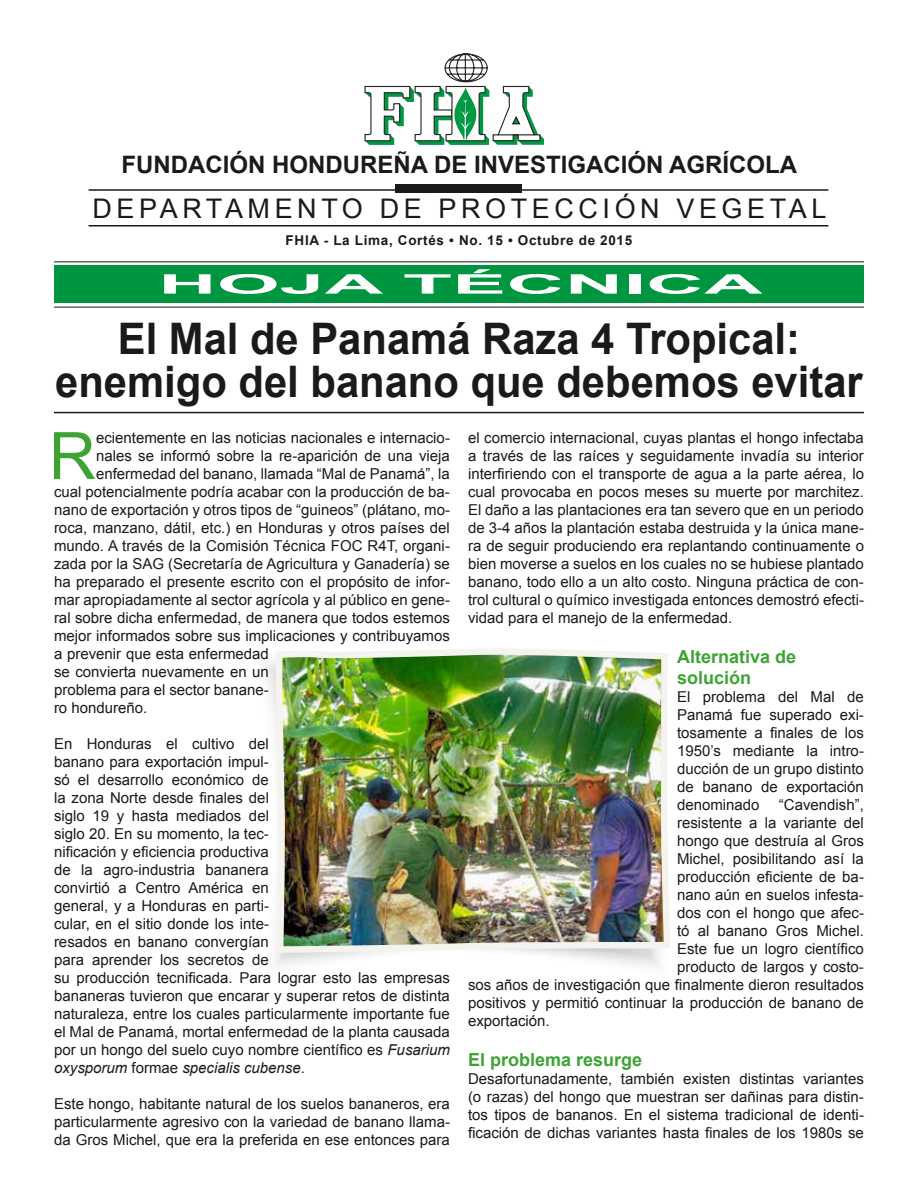
<style>
.page{position:relative;width:918px;height:1188px;background:#fff}
.page>*{position:absolute;margin:0;border:0;box-sizing:border-box;transform-origin:0 0}
.t1{font:65.25px "Arial";color:#3da434}
.t2{font:700 43.5px/43.5px "Arial";color:#1a1a18;text-align:center;scale:.96 1}
.t3{font:27px "Arial";letter-spacing:.17em;color:#1a1a18}
.t4{font:700 27px "Arial";color:#fff;scale:3 1}
.t5{font:700 24px "Arial";color:#1a1a18}
.t6{font:700 18px/21.6px "Arial";color:#3da434}
.t7{font:15px/18px "Arial";color:#1a1a18;text-align:justify}
.t8{font:700 13.5px "Arial";letter-spacing:.05em;color:#1a1a18}
.s1{font-style:italic}
</style>
<div class="page">
<div style="left:54px;top:265px;width:810px;height:38px;background:#00963f"></div>
<hr style="left:54px;top:412px;width:810px;height:1px;background:#1a1a18">
<hr style="left:89px;top:225px;width:739px;height:1px;background:#1a1a18">
<hr style="left:89px;top:189px;width:739px;height:2px;background:#1a1a18">
<hr style="left:54px;top:261px;width:810px;height:1px;background:#1a1a18">
<hr style="left:54px;top:307px;width:810px;height:1px;background:#1a1a18">
<div style="left:396px;top:184px;width:126px;height:9px;background:#1a1a18"></div>
<svg style="left:364px;top:53px;width:180px;height:92px"></svg>
<hr style="left:498px;top:134px;width:37px;height:1px;background:#252622">
<svg style="left:264px;top:661px;width:89px;height:305px"></svg>
<svg style="left:566px;top:956px;width:94px;height:11px"></svg>
<img style="left:273px;top:648px;width:397px;height:308px">
<h3 class="t5" style="left:122px;top:148px;width:677px">FUNDACIÓN HONDUREÑA DE INVESTIGACIÓN AGRÍCOLA</h3>
<h3 class="t3" style="left:92px;top:191px;width:736px">DEPARTAMENTO DE PROTECCIÓN VEGETAL</h3>
<p class="t8" style="left:286px;top:231px;width:348px">FHIA - La Lima, Cortés • No. 15 • Octubre de 2015</p>
<h3 class="t4" style="left:158px;top:266px;width:203px">HOJA TÉCNICA</h3>
<h2 class="t2" style="left:55px;top:318px;width:843px">El Mal de Panamá Raza 4 Tropical: enemigo del banano que debemos evitar</h2>
<h1 class="t1" style="left:49px;top:413px;width:49px">R</h1>
<p class="t7" style="left:96px;top:429px;width:355px">ecientemente en las noticias nacionales e internacio-</p>
<p class="t7" style="left:96px;top:447px;width:355px">nales se informó sobre la re-aparición de una vieja</p>
<p class="t7" style="left:96px;top:465px;width:355px">enfermedad del banano, llamada “Mal de Panamá”, la</p>
<p class="t7" style="left:54px;top:483px;width:397px">cual potencialmente podría acabar con la producción de ba-</p>
<p class="t7" style="left:54px;top:501px;width:398px">nano de exportación y otros tipos de “guineos” (plátano, mo-</p>
<p class="t7" style="left:54px;top:519px;width:397px">roca, manzano, dátil, etc.) en Honduras y otros países del</p>
<p class="t7" style="left:54px;top:537px;width:397px">mundo. A través de la Comisión Técnica FOC R4T, organi-</p>
<p class="t7" style="left:54px;top:555px;width:398px">zada por la SAG (Secretaría de Agricultura y Ganadería) se</p>
<p class="t7" style="left:54px;top:573px;width:397px">ha preparado el presente escrito con el propósito de infor-</p>
<p class="t7" style="left:54px;top:591px;width:397px">mar apropiadamente al sector agrícola y al público en gene-</p>
<p class="t7" style="left:54px;top:609px;width:397px">ral sobre dicha enfermedad, de manera que todos estemos</p>
<p class="t7" style="left:54px;top:627px;width:397px">mejor informados sobre sus implicaciones y contribuyamos</p>
<p class="t7" style="left:54px;top:645px;width:216px">a prevenir que esta enfermedad</p>
<p class="t7" style="left:54px;top:663px;width:216px">se convierta nuevamente en un</p>
<p class="t7" style="left:54px;top:681px;width:216px">problema para el sector banane-</p>
<p class="t7" style="left:54px;top:699px;width:95px">ro hondureño.</p>
<p class="t7" style="left:54px;top:735px;width:397px;text-align:left">En Honduras el cultivo del<br>banano para exportación impul-<br>só el desarrollo económico de<br>la zona Norte desde finales del<br>siglo 19 y hasta mediados del<br>siglo 20. En su momento, la tec-<br>nificación y eficiencia productiva<br>de la agro-industria bananera<br>convirtió a Centro América en<br>general, y a Honduras en parti-<br>cular, en el sitio donde los inte-<br>resados en banano convergían<br>para aprender los secretos de<br>su producción tecnificada. Para lograr esto las empresas bananeras tuvieron que encarar y superar retos de distinta naturaleza, entre los cuales particularmente importante fue el Mal de Panamá, mortal enfermedad de la planta causada por un hongo del suelo cuyo nombre científico es <span class="s1">Fusarium oxysporum</span> formae <span class="s1">specialis cubense</span>.</p>
<p class="t7" style="left:54px;top:1095px;width:397px">Este hongo, habitante natural de los suelos bananeros, era particularmente agresivo con la variedad de banano llama&shy;da Gros Michel, que era la preferida en ese entonces para</p>
<p class="t7" style="left:468px;top:429px;width:398px">el comercio internacional, cuyas plantas el hongo infectaba a través de las raíces y seguidamente invadía su interior interfiriendo con el transporte de agua a la parte aérea, lo cual provocaba en pocos meses su muerte por marchitez.<br>El daño a las plantaciones era tan severo que en un periodo de 3-4 años la plantación estaba destruida y la única mane&shy;ra de seguir produciendo era replantando continuamente o bien moverse a suelos en los cuales no se hubiese plantado banano, todo ello a un alto costo. Ninguna práctica de con&shy;trol cultural o químico investigada entonces demostró efecti&shy;vidad para el manejo de la enfermedad.</p>
<p class="t6" style="left:677px;top:646px;width:121px">Alternativa de solución</p>
<p class="t7" style="left:677px;top:688px;width:188px">El problema del Mal de Panamá fue superado exi&shy;tosamente a finales de los 1950’s mediante la intro&shy;ducción de un grupo distinto de banano de exportación denominado</p>
<p class="t7" style="left:779px;top:796px;width:87px">“Cavendish”,</p>
<p class="t7" style="left:677px;top:814px;width:188px">resistente a la variante del</p>
<p class="t7" style="left:677px;top:832px;width:188px">hongo que destruía al Gros</p>
<p class="t7" style="left:677px;top:850px;width:188px">Michel, posibilitando así la</p>
<p class="t7" style="left:677px;top:868px;width:188px">producción eficiente de ba-</p>
<p class="t7" style="left:677px;top:886px;width:188px">nano aún en suelos infesta-</p>
<p class="t7" style="left:677px;top:904px;width:188px">dos con el hongo que afec-</p>
<p class="t7" style="left:677px;top:922px;width:188px">tó al banano Gros Michel.</p>
<p class="t7" style="left:677px;top:940px;width:188px">Este fue un logro científico</p>
<p class="t7" style="left:677px;top:958px;width:188px">producto de largos y costo-</p>
<p class="t7" style="left:468px;top:976px;width:397px">sos años de investigación que finalmente dieron resultados</p>
<p class="t7" style="left:468px;top:994px;width:397px">positivos y permitió continuar la producción de banano de</p>
<p class="t7" style="left:468px;top:1012px;width:83px">exportación.</p>
<p class="t6" style="left:468px;top:1049px;width:176px">El problema resurge</p>
<p class="t7" style="left:468px;top:1070px;width:397px">Desafortunadamente, también existen distintas variantes (o razas) del hongo que muestran ser dañinas para distin&shy;tos tipos de bananos. En el sistema tradicional de identi&shy;ficación de dichas variantes hasta finales de los 1980s se</p>
</div>
